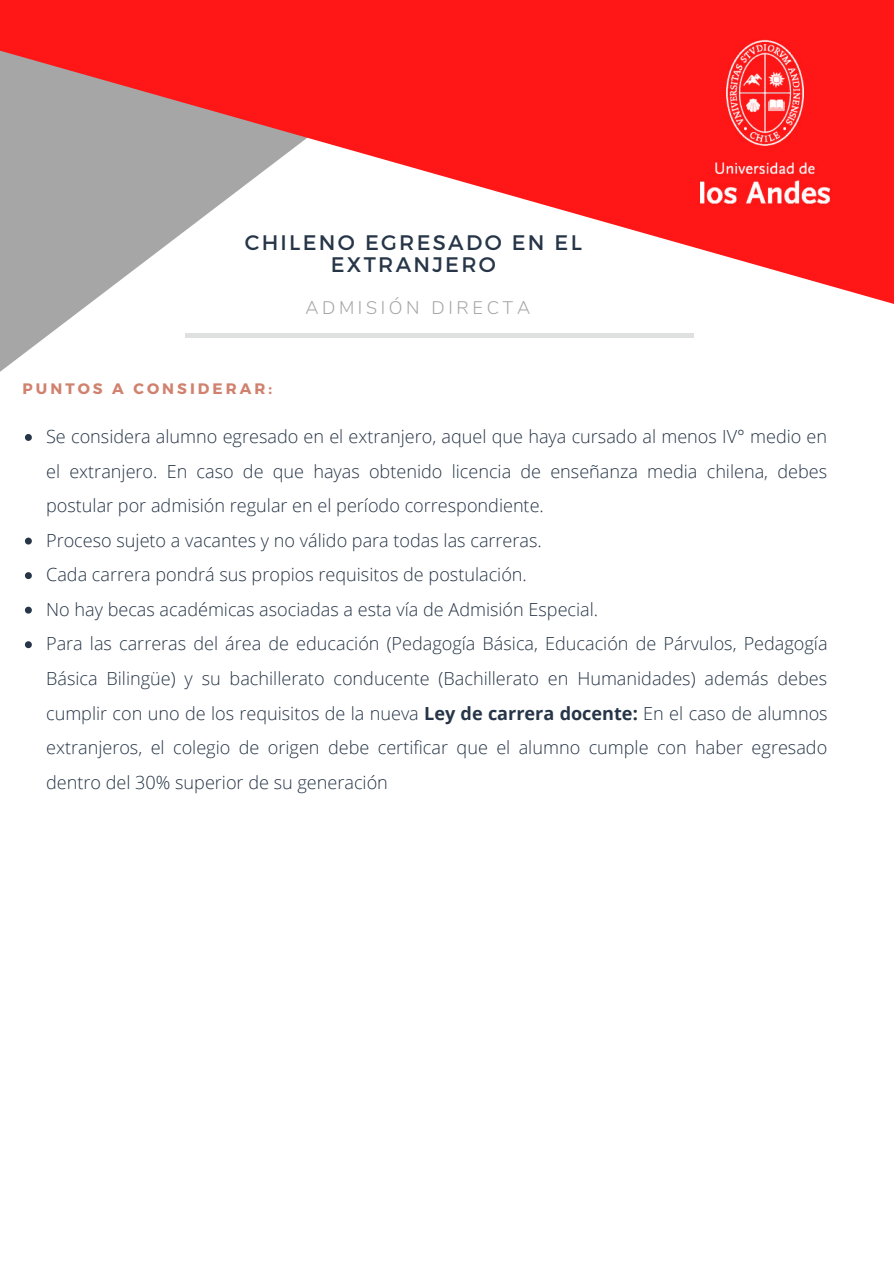
<style>
.page{position:relative;width:894px;height:1264px;background:#fff}
.page>*{position:absolute;margin:0;border:0;box-sizing:border-box;transform-origin:0 0}
.t1{font:21px/21.9px "Montserrat";letter-spacing:.11em;color:#263547;text-align:center}
.t2{font:300 18.15px "Nunito";letter-spacing:.2em;color:#a6a6a6}
.t3{font:300 18px/34.5px "Open Sans";color:#263547}
.t4{font:700 15.15px "Montserrat";letter-spacing:.2em;color:#d0826f}
.s1{font-weight:700}
</style>
<div class="page">
<svg style="left:0;top:338px;width:44px;height:100px"></svg>
<svg style="left:0;top:0;width:893px;height:338px"></svg>
<img style="left:634px;top:21px;width:259px;height:230px">
<svg style="left:25px;top:434px;width:7px;height:7px"></svg>
<svg style="left:25px;top:537px;width:7px;height:7px"></svg>
<svg style="left:25px;top:572px;width:7px;height:7px"></svg>
<svg style="left:25px;top:606px;width:7px;height:7px"></svg>
<svg style="left:25px;top:641px;width:7px;height:7px"></svg>
<p class="t1" style="left:245px;top:230px;width:338px">CHILENO EGRESADO EN EL<br>EXTRANJERO</p>
<p class="t2" style="left:305px;top:296px;width:226px">ADMISIÓN DIRECTA</p>
<p class="t4" style="left:23px;top:378px;width:251px">PUNTOS A CONSIDERAR:</p>
<p class="t3" style="left:46px;top:419px;width:782px">Se considera alumno egresado en el extranjero, aquel que haya cursado al menos IV° medio en el extranjero. En caso de que hayas obtenido licencia de enseñanza media chilena, debes postular por admisión regular en el período correspondiente.<br>Proceso sujeto a vacantes y no válido para todas las carreras.<br>Cada carrera pondrá sus propios requisitos de postulación.<br>No hay becas académicas asociadas a esta vía de Admisión Especial.<br>Para las carreras del área de educación (Pedagogía Básica, Educación de Párvulos, Pedagogía Básica Bilingüe) y su bachillerato conducente (Bachillerato en Humanidades) además debes cumplir con uno de los requisitos de la nueva <span class="s1">Ley de carrera docente:</span> En el caso de alumnos extranjeros, el colegio de origen debe certificar que el alumno cumple con haber egresado dentro del 30% superior de su generación</p>
</div>
